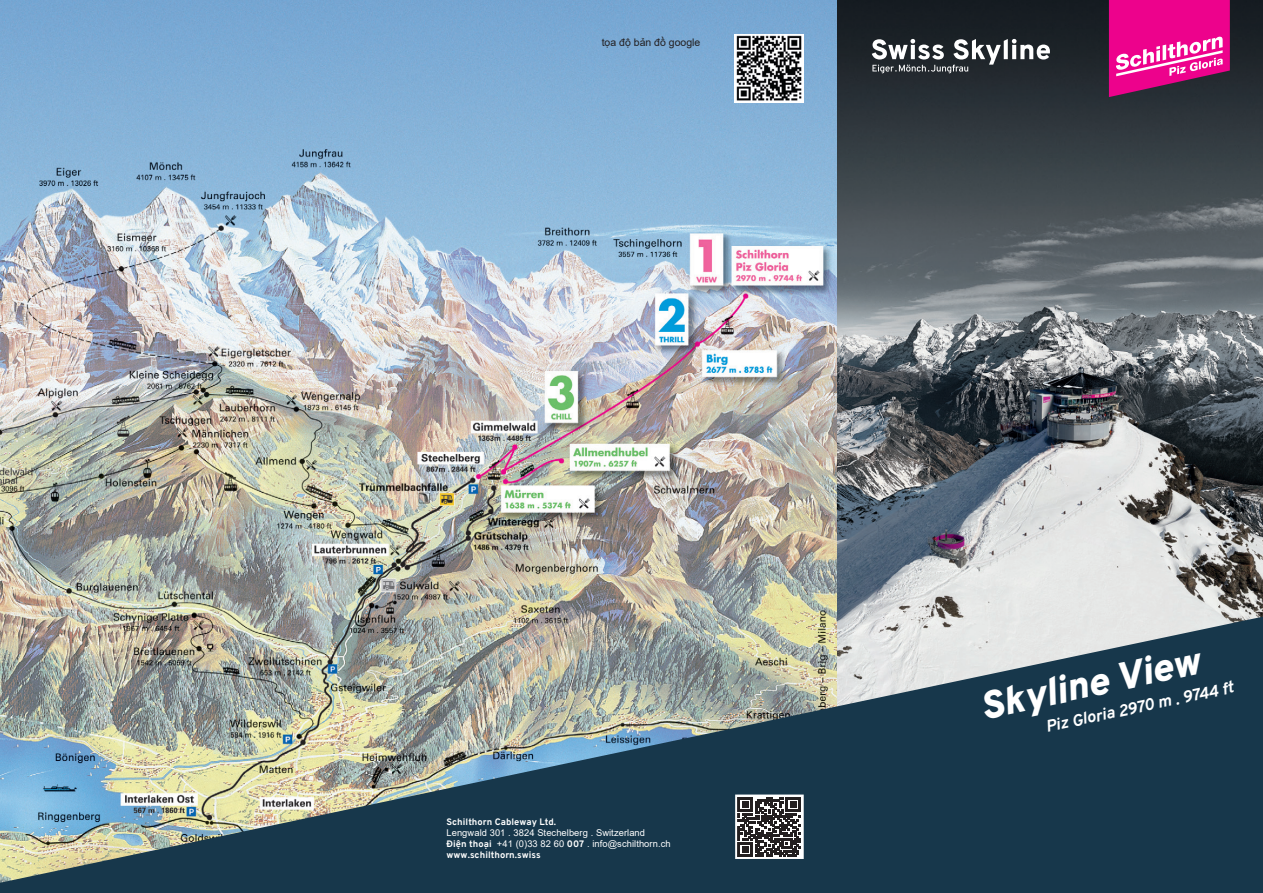
<style>
.page{position:relative;width:1263px;height:893px;background:#fff}
.page>*{position:absolute;margin:0;border:0;box-sizing:border-box;transform-origin:0 0}
.t1{font:italic 39px "Overpass";color:#fff}
.t2{font:italic 16.5px "Overpass";color:#fff}
.t3{font:10.5px "Arial";color:#231f20}
.t4{font:9.3px/11.2px "Arial";letter-spacing:.01em;color:#fff}
.t5{font:700 9.3px "Overpass";letter-spacing:.01em;color:#fff}
.s1{font-family:"Overpass";font-weight:700}
</style>
<div class="page">
<img style="left:0;top:0;width:838px;height:617px">
<img style="left:838px;top:0;width:425px;height:617px">
<img style="left:0;top:617px;width:1263px;height:276px">
<svg style="left:1106px;top:0;width:124px;height:97px"></svg>
<svg style="left:872px;top:39px;width:178px;height:34px"></svg>
<svg style="left:738px;top:798px;width:63px;height:58px"></svg>
<div style="left:735px;top:794px;width:69px;height:65px;border:2px solid #fff"></div>
<img style="left:735px;top:34px;width:69px;height:68px">
<p class="t3" style="left:602px;top:35px;width:100px">tọa độ bản đồ google</p>
<p class="t5" style="left:446px;top:814px;width:111px">Schilthorn Cableway Ltd.</p>
<p class="t4" style="left:446px;top:827px;width:226px">Lengwald 301 . 3824 Stechelberg . Switzerland<br><span class="s1">Điện thoại</span> +41 (0)33 82 60 <span class="s1">007</span> . info@schilthorn.ch</p>
<p class="t5" style="left:446px;top:848px;width:96px">www.schilthorn.swiss</p>
<h1 class="t1" style="left:974px;top:676px;width:225px;rotate:-12deg">Skyline View</h1>
<h2 class="t2" style="left:1043px;top:713px;width:193px;rotate:-12deg">Piz Gloria 2970 m . 9744 ft</h2>
</div>
